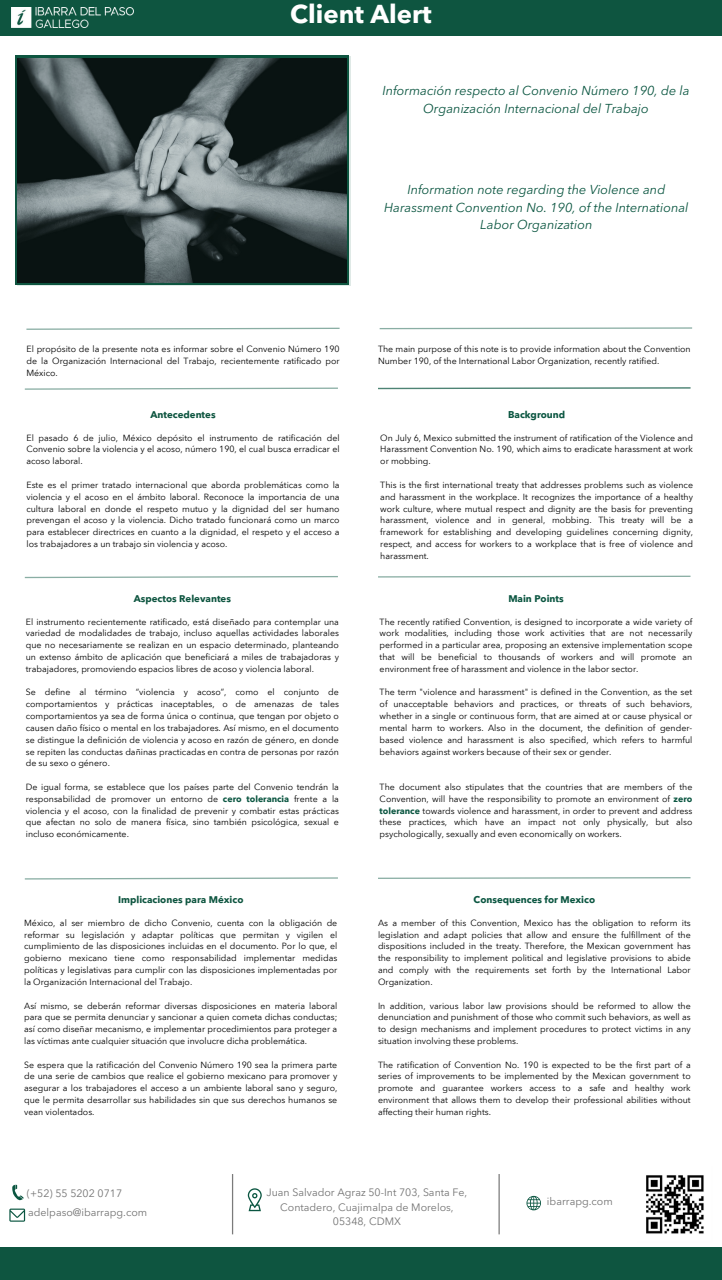
<style>
.page{position:relative;width:722px;height:1280px;background:#fff}
.page>*{position:absolute;margin:0;border:0;box-sizing:border-box;transform-origin:0 0}
.t1{font:700 25.64px "Avenir Next LT Pro";color:#fff}
.t2{font:italic 12.86px/17.4px "Avenir Next LT Pro";color:#0b5641;text-align:center}
.t3{font:10.59px/14.6px "Avenir Next LT Pro";color:#737373;text-align:center}
.t4{font:700 9.71px "Avenir Next Thai Modern";color:#0e5540}
.t5{font:700 9.71px "Avenir Next Thai Modern";color:#0b5641}
.t6{font:8.84px/11.8px "Avenir Next Thai Modern";color:#000;text-align:justify}
.s1{font-weight:700;color:#0b5641}
</style>
<div class="page">
<div style="left:0;top:0;width:722px;height:36px;background:#0e5540"></div>
<img style="left:12px;top:7px;width:121px;height:21px">
<svg style="left:26px;top:327px;width:314px;height:3px"></svg>
<svg style="left:379px;top:327px;width:314px;height:3px"></svg>
<div style="left:0;top:1247px;width:722px;height:33px;background:#0e5540"></div>
<svg style="left:9px;top:1208px;width:16px;height:13px"></svg>
<svg style="left:12px;top:1184px;width:12px;height:16px"></svg>
<hr style="left:232px;top:1174px;width:1px;height:60px;background:#000">
<hr style="left:498px;top:1174px;width:2px;height:60px;background:#000">
<svg style="left:248px;top:1188px;width:14px;height:23px"></svg>
<svg style="left:526px;top:1196px;width:15px;height:14px"></svg>
<img style="left:646px;top:1175px;width:58px;height:59px">
<svg style="left:24px;top:387px;width:314px;height:3px"></svg>
<svg style="left:17px;top:56px;width:334px;height:229px;background:#3e4a4b"></svg>
<svg style="left:378px;top:387px;width:313px;height:3px"></svg>
<svg style="left:24px;top:576px;width:314px;height:3px"></svg>
<svg style="left:378px;top:575px;width:313px;height:3px"></svg>
<svg style="left:24px;top:877px;width:314px;height:3px"></svg>
<svg style="left:378px;top:877px;width:313px;height:2px"></svg>
<p class="t1" style="left:290px;top:4px;width:143px">Client Alert</p>
<p class="t2" style="left:382px;top:83px;width:309px">Información respecto al Convenio Número 190, de la<br>Organización Internacional del Trabajo</p>
<p class="t2" style="left:384px;top:182px;width:306px">Information note regarding the Violence and<br>Harassment Convention No. 190, of the International<br>Labor Organization</p>
<p class="t6" style="left:26px;top:342px;width:315px">El propósito de la presente nota es informar sobre el Convenio Número 190 de la Organización Internacional del Trabajo, recientemente ratificado por México.</p>
<p class="t4" style="left:150px;top:407px;width:67px">Antecedentes</p>
<p class="t6" style="left:26px;top:431px;width:315px">El pasado 6 de julio, México depósito el instrumento de ratificación del Convenio sobre la violencia y el acoso, número 190, el cual busca erradicar el acoso laboral.</p>
<p class="t6" style="left:26px;top:478px;width:315px">Este es el primer tratado internacional que aborda problemáticas como la violencia y el acoso en el ámbito laboral. Reconoce la importancia de una cultura laboral en donde el respeto mutuo y la dignidad del ser humano prevengan el acoso y la violencia. Dicho tratado funcionará como un marco para establecer directrices en cuanto a la dignidad, el respeto y el acceso a los trabajadores a un trabajo sin violencia y acoso.</p>
<p class="t4" style="left:134px;top:590px;width:99px">Aspectos Relevantes</p>
<p class="t6" style="left:26px;top:615px;width:315px">El instrumento recientemente ratificado, está diseñado para contemplar una variedad de modalidades de trabajo, incluso aquellas actividades laborales que no necesariamente se realizan en un espacio determinado, planteando un extenso ámbito de aplicación que beneficiará a miles de trabajadoras y trabajadores, promoviendo espacios libres de acoso y violencia laboral.</p>
<p class="t6" style="left:26px;top:686px;width:315px">Se define al término “violencia y acoso”, como el conjunto de comportamientos y prácticas inaceptables, o de amenazas de tales comportamientos ya sea de forma única o continua, que tengan por objeto o causen daño físico o mental en los trabajadores. Así mismo, en el documento se distingue la definición de violencia y acoso en razón de género, en donde se repiten las conductas dañinas practicadas en contra de personas por razón de su sexo o género.</p>
<p class="t6" style="left:26px;top:780px;width:315px">De igual forma, se establece que los países parte del Convenio tendrán la responsabilidad de promover un entorno de <span class="s1">cero tolerancia</span> frente a la violencia y el acoso, con la finalidad de prevenir y combatir estas prácticas que afectan no solo de manera física, sino también psicológica, sexual e incluso económicamente.</p>
<p class="t4" style="left:118px;top:892px;width:127px">Implicaciones para México</p>
<p class="t6" style="left:24px;top:916px;width:315px">México, al ser miembro de dicho Convenio, cuenta con la obligación de reformar su legislación y adaptar políticas que permitan y vigilen el cumplimiento de las disposiciones incluidas en el documento. Por lo que, el gobierno mexicano tiene como responsabilidad implementar medidas políticas y legislativas para cumplir con las disposiciones implementadas por la Organización Internacional del Trabajo.</p>
<p class="t6" style="left:24px;top:999px;width:315px">Así mismo, se deberán reformar diversas disposiciones en materia laboral para que se permita denunciar y sancionar a quien cometa dichas conductas; así como diseñar mecanismo, e implementar procedimientos para proteger a las víctimas ante cualquier situación que involucre dicha problemática.</p>
<p class="t6" style="left:24px;top:1058px;width:315px">Se espera que la ratificación del Convenio Número 190 sea la primera parte de una serie de cambios que realice el gobierno mexicano para promover y asegurar a los trabajadores el acceso a un ambiente laboral sano y seguro, que le permita desarrollar sus habilidades sin que sus derechos humanos se vean violentados.</p>
<p class="t6" style="left:378px;top:342px;width:314px">The main purpose of this note is to provide information about the Convention<br>Number 190, of the International Labor Organization, recently ratified.</p>
<p class="t5" style="left:508px;top:407px;width:59px">Background</p>
<p class="t6" style="left:380px;top:431px;width:314px">On July 6, Mexico submitted the instrument of ratification of the Violence and Harassment Convention No. 190, which aims to eradicate harassment at work or mobbing.</p>
<p class="t6" style="left:380px;top:478px;width:314px">This is the first international treaty that addresses problems such as violence and harassment in the workplace. It recognizes the importance of a healthy work culture, where mutual respect and dignity are the basis for preventing harassment, violence and in general, mobbing. This treaty will be a framework for establishing and developing guidelines concerning dignity, respect, and access for workers to a workplace that is free of violence and harassment.</p>
<p class="t5" style="left:508px;top:590px;width:57px">Main Points</p>
<p class="t6" style="left:380px;top:615px;width:314px">The recently ratified Convention, is designed to incorporate a wide variety of work modalities, including those work activities that are not necessarily performed in a particular area, proposing an extensive implementation scope that will be beneficial to thousands of workers and will promote an environment free of harassment and violence in the labor sector.</p>
<p class="t6" style="left:380px;top:686px;width:314px">The term "violence and harassment" is defined in the Convention, as the set of unacceptable behaviors and practices, or threats of such behaviors, whether in a single or continuous form, that are aimed at or cause physical or mental harm to workers. Also in the document, the definition of gender&shy;based violence and harassment is also specified, which refers to harmful behaviors against workers because of their sex or gender.</p>
<p class="t6" style="left:380px;top:780px;width:314px">The document also stipulates that the countries that are members of the Convention, will have the responsibility to promote an environment of <span class="s1">zero tolerance</span> towards violence and harassment, in order to prevent and address these practices, which have an impact not only physically, but also psychologically, sexually and even economically on workers.</p>
<p class="t5" style="left:474px;top:892px;width:123px">Consequences for Mexico</p>
<p class="t6" style="left:378px;top:916px;width:314px">As a member of this Convention, Mexico has the obligation to reform its legislation and adapt policies that allow and ensure the fulfillment of the dispositions included in the treaty. Therefore, the Mexican government has the responsibility to implement political and legislative provisions to abide and comply with the requirements set forth by the International Labor Organization.</p>
<p class="t6" style="left:378px;top:999px;width:314px">In addition, various labor law provisions should be reformed to allow the denunciation and punishment of those who commit such behaviors, as well as to design mechanisms and implement procedures to protect victims in any situation involving these problems.</p>
<p class="t6" style="left:378px;top:1058px;width:314px">The ratification of Convention No. 190 is expected to be the first part of a series of improvements to be implemented by the Mexican government to promote and guarantee workers access to a safe and healthy work environment that allows them to develop their professional abilities without affecting their human rights.</p>
<p class="t3" style="left:27px;top:1186px;width:97px">(+52) 55 5202 0717</p>
<p class="t3" style="left:28px;top:1206px;width:121px">adelpaso@ibarrapg.com</p>
<p class="t3" style="left:267px;top:1186px;width:202px">Juan Salvador Agraz 50-Int 703, Santa Fe,<br>Contadero, Cuajimalpa de Morelos,<br>05348, CDMX</p>
<p class="t3" style="left:547px;top:1195px;width:67px">ibarrapg.com</p>
</div>
